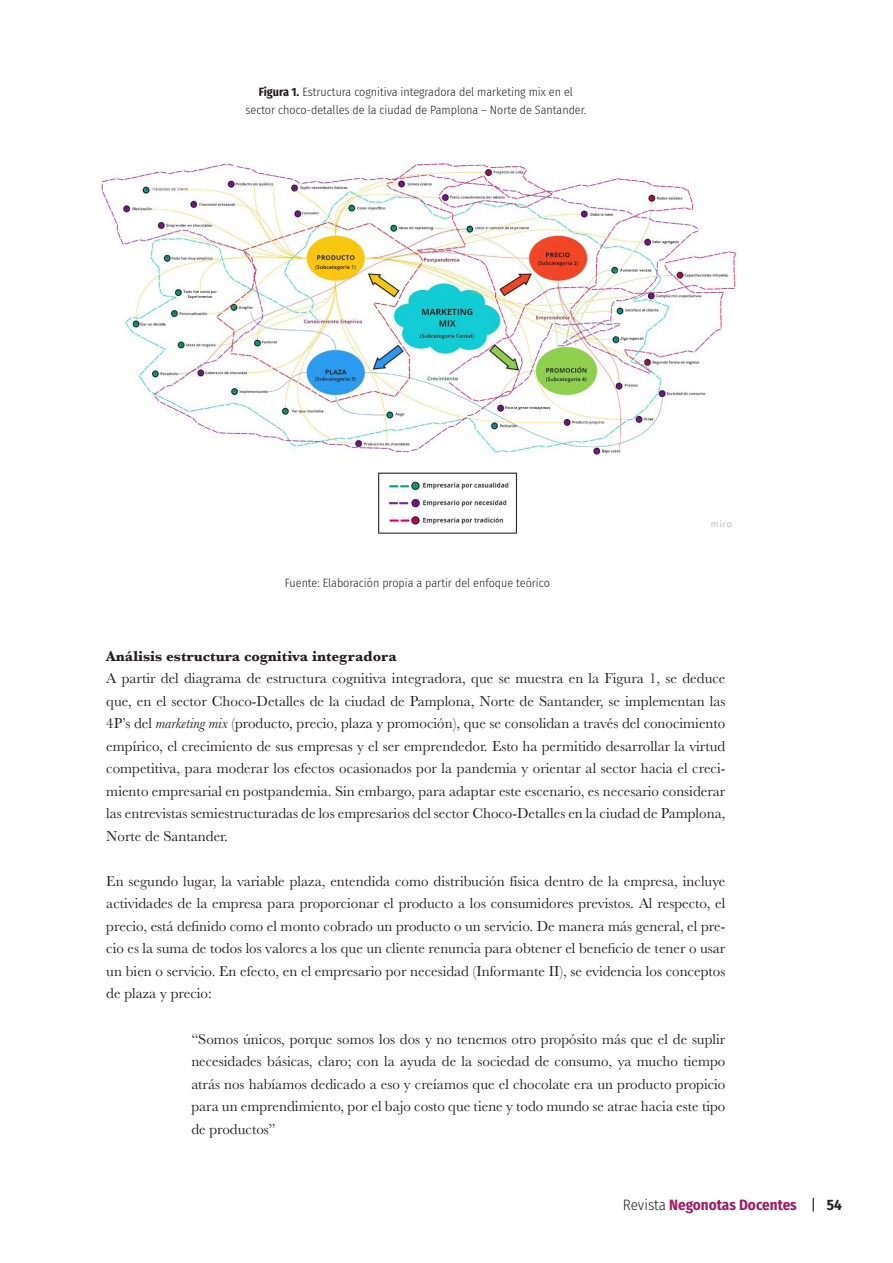
<style>
.page{position:relative;width:893px;height:1263px;background:#fff}
.page>*{position:absolute;margin:0;border:0;box-sizing:border-box;transform-origin:0 0}
.C1{font:15px/22.5px "Baskerville";color:#231f20;text-align:justify}
.C1_-_dentada{font:15px/22.5px "Baskerville";color:#231f20;text-align:justify}
.T3{font:700 15px "Baskerville";color:#231f20}
.t1{font:700 15px "Fira Sans Condensed";color:#9e1f62}
.Pie_de_imagenes{font:300 12px/18px "Fira Sans Condensed";color:#231f20;text-align:center}
.s1{font-weight:700}
.s2{font-style:italic}
.s3{font-weight:300;color:#231f20}
.s4{font-weight:400;color:#231f20}
.s5{color:#231f20}
</style>
<div class="page">
<img style="left:100px;top:158px;width:637px;height:376px">
<p class="Pie_de_imagenes" style="left:245px;top:83px;width:342px"><span class="s1">Figura 1.</span> Estructura cognitiva integradora del marketing mix en el sector choco-detalles de la ciudad de Pamplona – Norte de Santander.</p>
<p class="Pie_de_imagenes" style="left:285px;top:574px;width:266px">Fuente: Elaboración propia a partir del enfoque teórico</p>
<p class="T3" style="left:106px;top:646px;width:292px">Análisis estructura cognitiva integradora</p>
<p class="C1" style="left:106px;top:667px;width:621px">A partir del diagrama de estructura cognitiva integradora, que se muestra en la Figura 1, se deduce que, en el sector Choco-Detalles de la ciudad de Pamplona, Norte de Santander, se implementan las 4P’s del <span class="s2">marketing mix</span> (producto, precio, plaza y promoción), que se consolidan a través del conocimiento empírico, el crecimiento de sus empresas y el ser emprendedor. Esto ha permitido desarrollar la virtud competitiva, para moderar los efectos ocasionados por la pandemia y orientar al sector hacia el creci&shy;miento empresarial en postpandemia. Sin embargo, para adaptar este escenario, es necesario considerar las entrevistas semiestructuradas de los empresarios del sector Choco-Detalles en la ciudad de Pamplona, Norte de Santander.</p>
<p class="C1" style="left:106px;top:870px;width:621px">En segundo lugar, la variable plaza, entendida como distribución física dentro de la empresa, incluye actividades de la empresa para proporcionar el producto a los consumidores previstos. Al respecto, el precio, está definido como el monto cobrado un producto o un servicio. De manera más general, el pre&shy;cio es la suma de todos los valores a los que un cliente renuncia para obtener el beneficio de tener o usar un bien o servicio. En efecto, en el empresario por necesidad (Informante II), se evidencia los conceptos de plaza y precio:</p>
<p class="C1_-_dentada" style="left:191px;top:1027px;width:536px">“Somos únicos, porque somos los dos y no tenemos otro propósito más que el de suplir necesidades básicas, claro; con la ayuda de la sociedad de consumo, ya mucho tiempo atrás nos habíamos dedicado a eso y creíamos que el chocolate era un producto propicio para un emprendimiento, por el bajo costo que tiene y todo mundo se atrae hacia este tipo de productos”</p>
<p class="t1" style="left:623px;top:1192px;width:221px"><span class="s3">Revista</span> Negonotas Docentes <span class="s4">|</span> <span class="s5">54</span></p>
</div>
